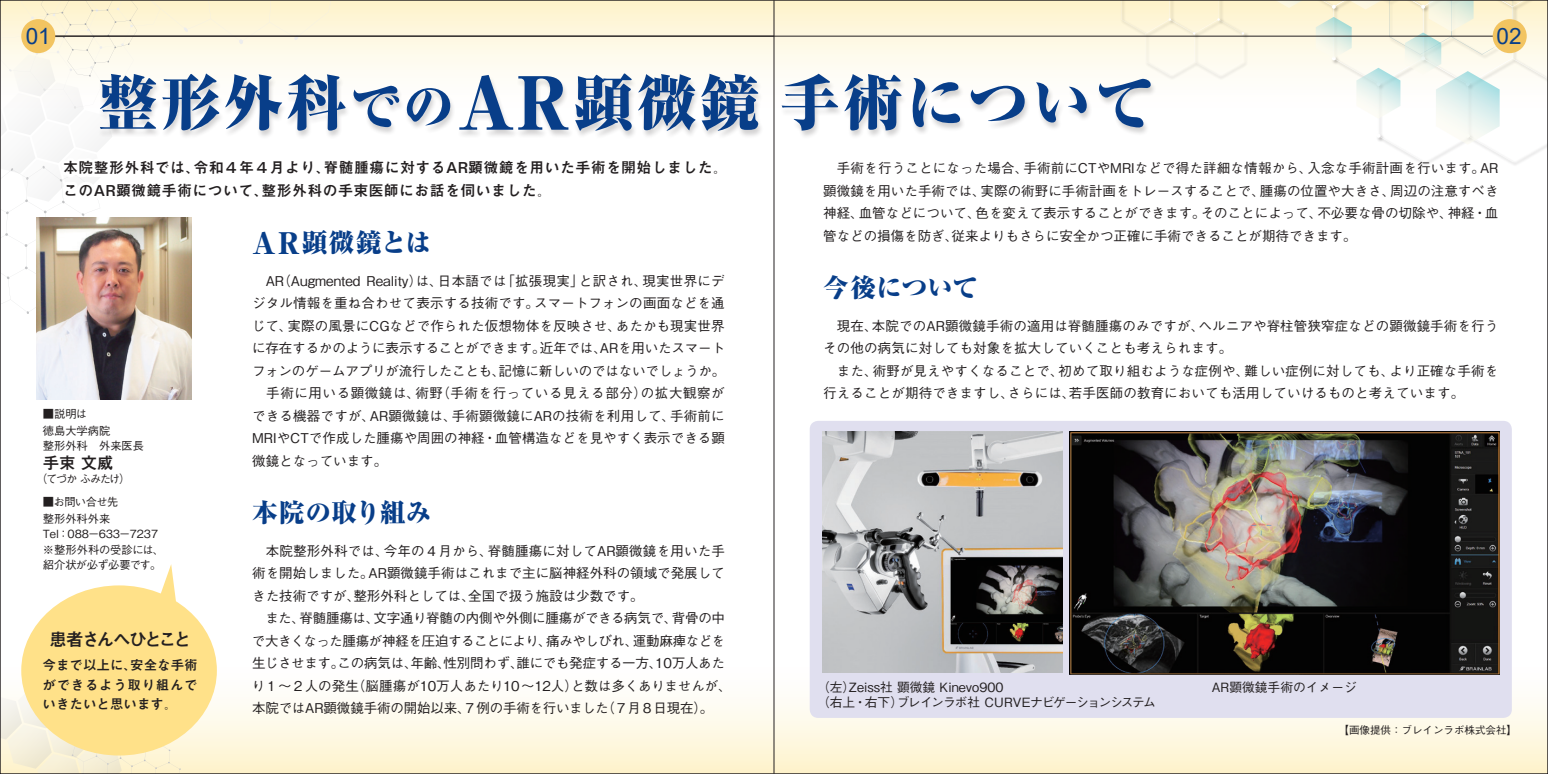
<style>
.page{position:relative;width:1548px;height:774px;background:#fff}
.page>*{position:absolute;margin:0;border:0;box-sizing:border-box;transform-origin:0 0}
.t1{font:800 expanded 60px "Ryumin Pr 6";letter-spacing:.05em;color:#083e89}
.t2{font:800 expanded 25.5px "Ryumin Pr 6";letter-spacing:.015em;color:#083e89}
.t3{font:22.5px "Arial";color:#083e89}
.t4{font:700 18px "Mi Go MB1 Std De";letter-spacing:-.135em;color:#231f20}
.t5{font:700 16.5px "Mi Go MB1 Std De";color:#231f20}
.t6{font:700 15px/22.5px "Mi Go MB1 Std De";letter-spacing:.02em;color:#231f20}
.t7{font:500 13.5px/22.5px "Gothic BBB Pr 6";color:#231f20;text-align:justify}
.t8{font:700 13.5px/19.5px "Mi Go MB1 Std De";color:#231f20;text-align:justify}
.t9{font:500 12.75px/15.8px "Gothic BBB Pr 6";color:#231f20}
.t10{font:500 11.25px/16.5px "Gothic BBB Pr 6";color:#231f20}
.t11{font:500 11.25px "Gothic BBB Pr 6";letter-spacing:-.055em;color:#231f20}
.t12{font:500 10.5px "Gothic BBB Pr 6";color:#231f20}
.s1{font-size:51px}
.s2{font-size:72px}
.s3{font-size:29.25px}
</style>
<div class="page">
<div style="left:0;top:659px;width:1548px;height:115px;background:linear-gradient(to bottom,#fff,#fef3cf)"></div>
<div style="left:0;top:0;width:1548px;height:115px;background:linear-gradient(to bottom,#fef3ce,#feffff)"></div>
<svg style="left:2px;top:659px;width:179px;height:113px;background:#f7f1dc"></svg>
<svg style="left:1273px;top:2px;width:273px;height:160px"></svg>
<img style="left:1119px;top:2px;width:131px;height:80px">
<svg style="left:1121px;top:2px;width:123px;height:74px"></svg>
<div style="left:21px;top:585px;width:196px;height:170px;background:#ffe189;border-radius:50%"></div>
<img style="left:36px;top:319px;width:155px;height:81px">
<div style="left:711px;top:168px;width:9px;height:9px;border:6px solid #fff;border-radius:50%"></div>
<div style="left:711px;top:169px;width:9px;height:8px;border:6px solid #fff;border-radius:50%"></div>
<svg style="left:2px;top:2px;width:716px;height:317px"></svg>
<div style="left:535px;top:191px;width:9px;height:9px;border:6px solid #fff;border-radius:50%"></div>
<div style="left:535px;top:191px;width:8px;height:8px;border:6px solid #fff;border-radius:50%"></div>
<div style="left:98px;top:74px;width:1059px;height:66px;background:#231f20;opacity:.2"></div>
<div style="left:810px;top:421px;width:702px;height:297px;background:#e0dfef;border-radius:9px"></div>
<img style="left:822px;top:432px;width:240px;height:241px">
<img style="left:1069px;top:432px;width:430px;height:242px">
<svg style="left:158px;top:564px;width:20px;height:39px"></svg>
<hr style="left:774px;top:36px;width:740px;height:1px;background:#231f20">
<hr style="left:43px;top:36px;width:731px;height:1px;background:#231f20">
<div style="left:1492px;top:19px;width:34px;height:34px;background:#f2c461;border-radius:50%"></div>
<div style="left:21px;top:19px;width:34px;height:34px;background:#f2c461;border-radius:50%"></div>
<hr style="left:774px;top:0;width:1px;height:774px;background:#231f20">
<h3 class="t3" style="left:26px;top:21px;width:27px">01</h3>
<h3 class="t3" style="left:1496px;top:21px;width:27px">02</h3>
<h1 class="t1" style="left:98px;top:55px;width:1059px">整形外科<span class="s1">での</span><span class="s2">AR</span>顕微鏡手術について</h1>
<p class="t6" style="left:63px;top:155px;width:666px">本院整形外科では、令和４年４月より、脊髄腫瘍に対するAR顕微鏡を用いた手術を開始しました。このAR顕微鏡手術について、整形外科の手束医師にお話を伺いました。</p>
<p class="t10" style="left:43px;top:405px;width:69px">■説明は<br>徳島大学病院</p>
<p class="t10" style="left:43px;top:436px;width:103px">整形外科　外来医長</p>
<p class="t5" style="left:43px;top:451px;width:72px">手束 文威</p>
<p class="t10" style="left:36px;top:469px;width:96px">（てづか ふみたけ）</p>
<p class="t10" style="left:43px;top:493px;width:77px">■お問い合せ先整形外科外来</p>
<p class="t10" style="left:43px;top:524px;width:123px">Tel：０８８－６３３－7237 ※整形外科の受診には、</p>
<p class="t11" style="left:43px;top:556px;width:120px">紹介状が必ず必要です。</p>
<h3 class="t4" style="left:49px;top:625px;width:144px">患者さんへひとこと</h3>
<p class="t8" style="left:42px;top:654px;width:157px">今まで以上に、安全な手術ができるよう取り組んでいきたいと思います。</p>
<h2 class="t2" style="left:252px;top:223px;width:180px"><span class="s3">AR</span>顕微鏡とは</h2>
<p class="t7" style="left:252px;top:268px;width:475px">　AR（Augmented Reality）は、日本語では「拡張現実」と訳され、現実世界にデジタル情報を重ね合わせて表示する技術です。スマートフォンの画面などを通じて、実際の風景にCGなどで作られた仮想物体を反映させ、あたかも現実世界に存在するかのように表示することができます。近年では、ARを用いたスマートフォンのゲームアプリが流行したことも、記憶に新しいのではないでしょうか。　手術に用いる顕微鏡は、術野（手術を行っている見える部分）の拡大観察ができる機器ですが、AR顕微鏡は、手術顕微鏡にARの技術を利用して、手術前にMRIやCTで作成した腫瘍や周囲の神経・血管構造などを見やすく表示できる顕微鏡となっています。</p>
<h2 class="t2" style="left:252px;top:492px;width:181px">本院の取り組み</h2>
<p class="t7" style="left:252px;top:539px;width:481px;text-align:left">　本院整形外科では、今年の４月から、脊髄腫瘍に対してAR顕微鏡を用いた手術を開始しました。AR顕微鏡手術はこれまで主に脳神経外科の領域で発展してきた技術ですが、整形外科としては、全国で扱う施設は少数です。<br>　また、脊髄腫瘍は、文字通り脊髄の内側や外側に腫瘍ができる病気で、背骨の中で大きくなった腫瘍が神経を圧迫することにより、痛みやしびれ、運動麻痺などを生じさせます。この病気は、年齢、性別問わず、誰にでも発症する一方、10万人あたり１〜２人の発生（脳腫瘍が10万人あたり10〜12人）と数は多くありませんが、本院ではAR顕微鏡手術の開始以来、７例の手術を行いました（７月８日現在）。</p>
<p class="t7" style="left:823px;top:156px;width:677px">　手術を行うことになった場合、手術前にCTやMRIなどで得た詳細な情報から、入念な手術計画を行います。AR顕微鏡を用いた手術では、実際の術野に手術計画をトレースすることで、腫瘍の位置や大きさ、周辺の注意すべき神経、血管などについて、色を変えて表示することができます。そのことによって、不必要な骨の切除や、神経・血管などの損傷を防ぎ、従来よりもさらに安全かつ正確に手術できることが期待できます。</p>
<h2 class="t2" style="left:823px;top:267px;width:156px">今後について</h2>
<p class="t7" style="left:823px;top:314px;width:677px;text-align:left">　現在、本院でのAR顕微鏡手術の適用は脊髄腫瘍のみですが、ヘルニアや脊柱管狭窄症などの顕微鏡手術を行うその他の病気に対しても対象を拡大していくことも考えられます。<br>　また、術野が見えやすくなることで、初めて取り組むような症例や、難しい症例に対しても、より正確な手術を行えることが期待できますし、さらには、若手医師の教育においても活用していけるものと考えています。</p>
<p class="t9" style="left:817px;top:678px;width:340px">（左）Zeiss社 顕微鏡 Kinevo900<br>（右上・右下）ブレインラボ社 CURVEナビゲーションシステム</p>
<p class="t9" style="left:1212px;top:678px;width:146px">AR顕微鏡手術のイメージ</p>
<p class="t12" style="left:1333px;top:721px;width:185px">　【画像提供：ブレインラボ株式会社】</p>
</div>
